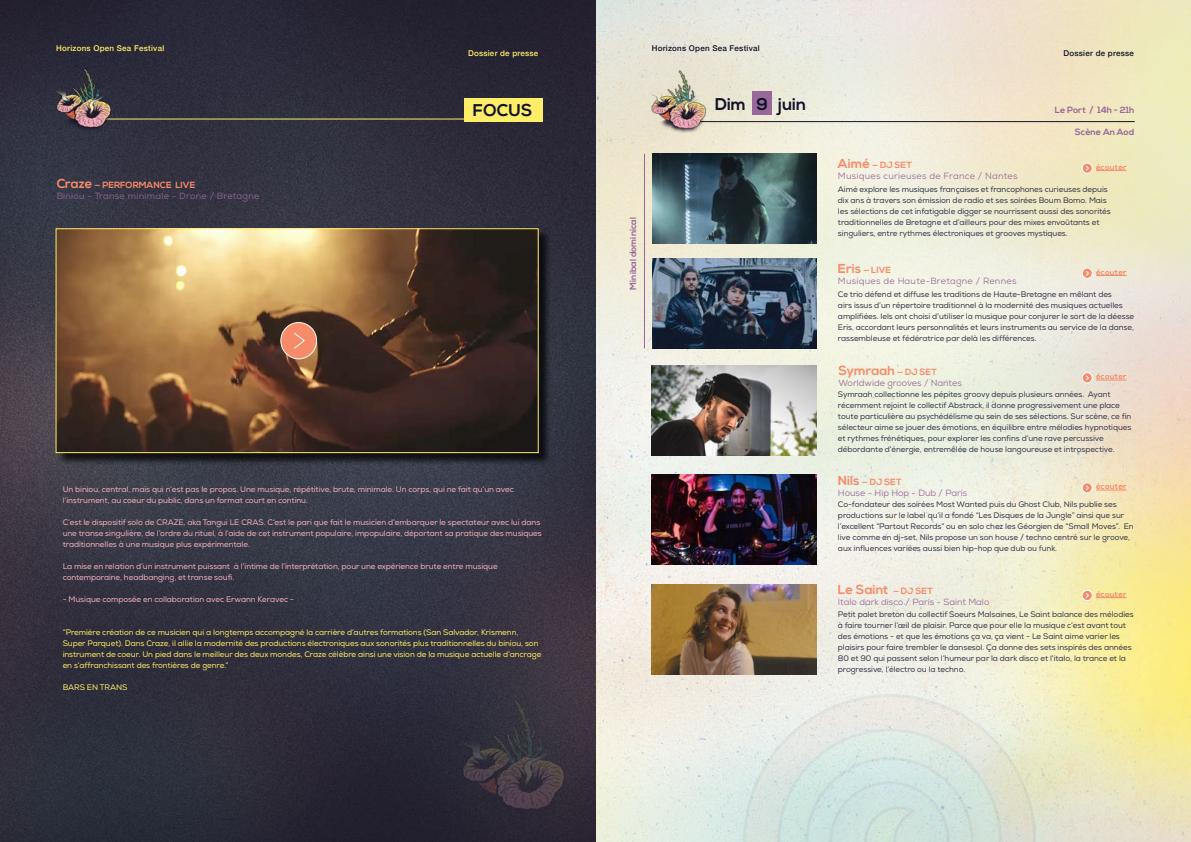
<style>
.page{position:relative;width:1191px;height:842px;background:#fff}
.page>*{position:absolute;margin:0;border:0;box-sizing:border-box;transform-origin:0 0}
.t1{font:700 17px "Nexa";color:#121329}
.t2{font:700 13px "Nexa";color:#f68b69}
.t3{font:9px/11px "Nexa";letter-spacing:.02em;color:#976899}
.t4{font:9px/11px "Nexa";color:#976899}
.t5{font:700 9px "Nexa";color:#976899}
.t6{font:8px/11px "Nexa";letter-spacing:-.01em;color:#363649}
.t7{font:8px/11px "Nexa";letter-spacing:-.01em;color:#f5b1be}
.t8{font:8px/11px "Nexa";letter-spacing:-.01em;color:#fded67}
.t9{font:500 8px "Helvetica Neue";letter-spacing:.03em;color:#fded67}
.t10{font:500 8px "Helvetica Neue";letter-spacing:.03em;color:#121329}
.t11{font:700 8px "Nexa";letter-spacing:.03em;color:#f68b69}
.s1{font-weight:700;font-size:13px;color:#f68b69}
.s2{font-weight:700;color:#f68b69}
.s3{font-size:9px}
</style>
<div class="page">
<img style="left:0;top:0;width:1191px;height:842px">
<img style="left:743px;top:695px;width:292px;height:147px">
<div style="left:464px;top:98px;width:79px;height:24px;background:#fded67"></div>
<hr style="left:81px;top:119px;width:458px;height:1px;background:#fded67">
<div style="left:57px;top:229px;width:494px;height:237px;background:#000;opacity:.75"></div>
<img style="left:58px;top:230px;width:479px;height:221px">
<div style="left:56px;top:228px;width:483px;height:225px;border:1px solid #fded67"></div>
<div style="left:752px;top:91px;width:19px;height:24px;background:#976899"></div>
<hr style="left:669px;top:121px;width:465px;height:1px;background:#121329">
<img style="left:636px;top:68px;width:95px;height:65px">
<img style="left:652px;top:366px;width:164px;height:89px">
<img style="left:652px;top:259px;width:164px;height:89px">
<img style="left:652px;top:475px;width:164px;height:90px">
<img style="left:652px;top:584px;width:164px;height:90px">
<img style="left:652px;top:154px;width:164px;height:89px">
<svg style="left:1082px;top:163px;width:10px;height:10px"></svg>
<div style="left:1081px;top:163px;width:11px;height:11px;border:1px solid #fff;border-radius:50%"></div>
<svg style="left:1085px;top:165px;width:5px;height:6px"></svg>
<hr style="left:1096px;top:170px;width:30px;height:1px;background:#f68b69">
<svg style="left:1082px;top:268px;width:10px;height:10px"></svg>
<div style="left:1081px;top:268px;width:11px;height:11px;border:1px solid #fff;border-radius:50%"></div>
<svg style="left:1085px;top:270px;width:5px;height:7px"></svg>
<hr style="left:1096px;top:275px;width:30px;height:1px;background:#f68b69">
<svg style="left:1082px;top:373px;width:10px;height:10px"></svg>
<div style="left:1081px;top:372px;width:11px;height:11px;border:1px solid #fff;border-radius:50%"></div>
<svg style="left:1085px;top:375px;width:5px;height:6px"></svg>
<hr style="left:1096px;top:380px;width:30px;height:1px;background:#f68b69">
<svg style="left:1082px;top:483px;width:10px;height:10px"></svg>
<div style="left:1081px;top:482px;width:11px;height:11px;border:1px solid #fff;border-radius:50%"></div>
<svg style="left:1085px;top:484px;width:5px;height:7px"></svg>
<hr style="left:1096px;top:490px;width:30px;height:1px;background:#f68b69">
<svg style="left:1082px;top:590px;width:10px;height:10px"></svg>
<div style="left:1081px;top:590px;width:11px;height:11px;border:1px solid #fff;border-radius:50%"></div>
<svg style="left:1085px;top:592px;width:5px;height:7px"></svg>
<hr style="left:1096px;top:597px;width:30px;height:1px;background:#f68b69">
<hr style="left:644px;top:154px;width:1px;height:194px;background:#976899">
<img style="left:40px;top:66px;width:95px;height:65px">
<img style="left:431px;top:669px;width:181px;height:173px">
<div style="left:281px;top:323px;width:35px;height:36px;background:#f68b69;border-radius:50%"></div>
<div style="left:280px;top:322px;width:37px;height:37px;border:1px solid #fff;border-radius:50%"></div>
<svg style="left:294px;top:332px;width:11px;height:17px"></svg>
<p class="t9" style="left:56px;top:42px;width:109px">Horizons Open Sea Festival</p>
<p class="t3" style="left:57px;top:179px;width:204px"><span class="s1">Craze</span> <span class="s2">— PERFORMANCE LIVE<br></span>Biniou - Transe minimale - Drone / Bretagne</p>
<p class="t10" style="left:652px;top:42px;width:109px">Horizons Open Sea Festival</p>
<p class="t9" style="left:468px;top:47px;width:72px">Dossier de presse</p>
<p class="t10" style="left:1063px;top:47px;width:72px">Dossier de presse</p>
<h1 class="t1" style="left:473px;top:100px;width:61px">FOCUS</h1>
<p class="t5" style="left:628px;top:290px;width:74px;rotate:-90deg">Minibal dominical</p>
<h1 class="t1" style="left:715px;top:94px;width:93px">Dim 9 juin</h1>
<p class="t5" style="left:1054px;top:105px;width:81px">Le Port / 14h - 21h</p>
<p class="t5" style="left:1075px;top:127px;width:61px">Scène An Aod</p>
<p class="t3" style="left:838px;top:159px;width:181px"><span class="s1">Aimé</span> <span class="s2">— DJ SET<br></span>Musiques curieuses de France / Nantes</p>
<p class="t11" style="left:1096px;top:162px;width:32px">écouter</p>
<p class="t6" style="left:838px;top:184px;width:274px">Aimé explore les musiques françaises et francophones curieuses depuis dix ans à travers son émission de radio et ses soirées Boum Bomo. Mais les sélections de cet infatigable digger se nourrissent aussi des sonorités traditionnelles de Bretagne et d’ailleurs pour des mixes envoûtants et singuliers, entre rythmes électroniques et grooves mystiques.</p>
<p class="t3" style="left:838px;top:264px;width:180px"><span class="s1">Eris</span> <span class="s2">— LIVE<br></span>Musiques de Haute-Bretagne / Rennes</p>
<p class="t11" style="left:1096px;top:267px;width:32px">écouter</p>
<p class="t6" style="left:838px;top:289px;width:298px">Ce trio défend et diffuse les traditions de Haute-Bretagne en mêlant des<br>airs issus d’un répertoire traditionnel à la modernité des musiques actuelles amplifiées. lels ont choisi d’utiliser la musique pour conjurer le sort de la déesse Eris, accordant leurs personnalités et leurs instruments au service de la danse, rassembleuse et fédératrice par delà les différences.</p>
<h2 class="t2" style="left:838px;top:363px;width:100px">Symraah <span class="s3">— DJ SET</span></h2>
<p class="t4" style="left:838px;top:378px;width:125px">Worldwide grooves / Nantes</p>
<p class="t11" style="left:1096px;top:372px;width:32px">écouter</p>
<p class="t6" style="left:838px;top:389px;width:295px">Symraah collectionne les pépites groovy depuis plusieurs années. Ayant récemment rejoint le collectif Abstrack, il donne progressivement une place toute particulière au psychédélisme au sein de ses sélections. Sur scène, ce fin sélecteur aime se jouer des émotions, en équilibre entre mélodies hypnotiques et rythmes frénétiques, pour explorer les confins d’une rave percussive débordante d’énergie, entremêlée de house langoureuse et introspective.</p>
<p class="t7" style="left:63px;top:483px;width:452px">Un biniou, central, mais qui n’est pas le propos. Une musique, répétitive, brute, minimale. Un corps, qui ne fait qu’un avec l’instrument, au coeur du public, dans un format court en continu.</p>
<p class="t7" style="left:63px;top:516px;width:480px">C’est le dispositif solo de CRAZE, aka Tangui LE CRAS. C’est le pari que fait le musicien d’embarquer le spectateur avec lui dans une transe singulière, de l’ordre du rituel, à l’aide de cet instrument populaire, impopulaire, déportant sa pratique des musiques traditionnelles à une musique plus expérimentale.</p>
<p class="t7" style="left:63px;top:560px;width:436px">La mise en relation d’un instrument puissant à l’intime de l’interprétation, pour une expérience brute entre musique contemporaine, headbanging, et transe soufi.</p>
<p class="t7" style="left:63px;top:593px;width:233px">- Musique composée en collaboration avec Erwann Keravec -</p>
<p class="t8" style="left:63px;top:626px;width:480px">“Première création de ce musicien qui a longtemps accompagné la carrière d’autres formations (San Salvador, Krismenn, Super Parquet). Dans Craze, il allie la modernité des productions électroniques aux sonorités plus traditionnelles du biniou, son instrument de coeur. Un pied dans le meilleur des deux mondes, Craze célèbre ainsi une vision de la musique actuelle d’ancrage en s’affranchissant des frontières de genre.”</p>
<p class="t8" style="left:63px;top:681px;width:66px">BARS EN TRANS</p>
<p class="t4" style="left:838px;top:476px;width:131px"><span class="s1">Nils</span> <span class="s2">— DJ SET<br></span>House - Hip Hop - Dub / Paris</p>
<p class="t11" style="left:1096px;top:482px;width:32px">écouter</p>
<p class="t6" style="left:838px;top:499px;width:297px">Co-fondateur des soirées Most Wanted puis du Ghost Club, Nils publie ses productions sur le label qu’il a fondé “Les Disques de la Jungle” ainsi que sur l’excellent “Partout Records” ou en solo chez les Géorgien de “Small Moves”. En live comme en dj-set, Nils propose un son house / techno centré sur le groove, aux influences variées aussi bien hip-hop que dub ou funk.</p>
<h2 class="t2" style="left:838px;top:582px;width:97px">Le Saint <span class="s3">— DJ SET</span></h2>
<p class="t4" style="left:838px;top:596px;width:153px">Italo dark disco / Paris - Saint Malo</p>
<p class="t11" style="left:1096px;top:589px;width:32px">écouter</p>
<p class="t6" style="left:838px;top:609px;width:297px">Petit palet breton du collectif Soeurs Malsaines, Le Saint balance des mélodies à faire tourner l’œil de plaisir. Parce que pour elle la musique c’est avant tout des émotions - et que les émotions ça va, ça vient - Le Saint aime varier les plaisirs pour faire trembler le dansesol. Ça donne des sets inspirés des années 80 et 90 qui passent selon l’humeur par la dark disco et l’italo, la trance et la progressive, l’électro ou la techno.</p>
</div>
